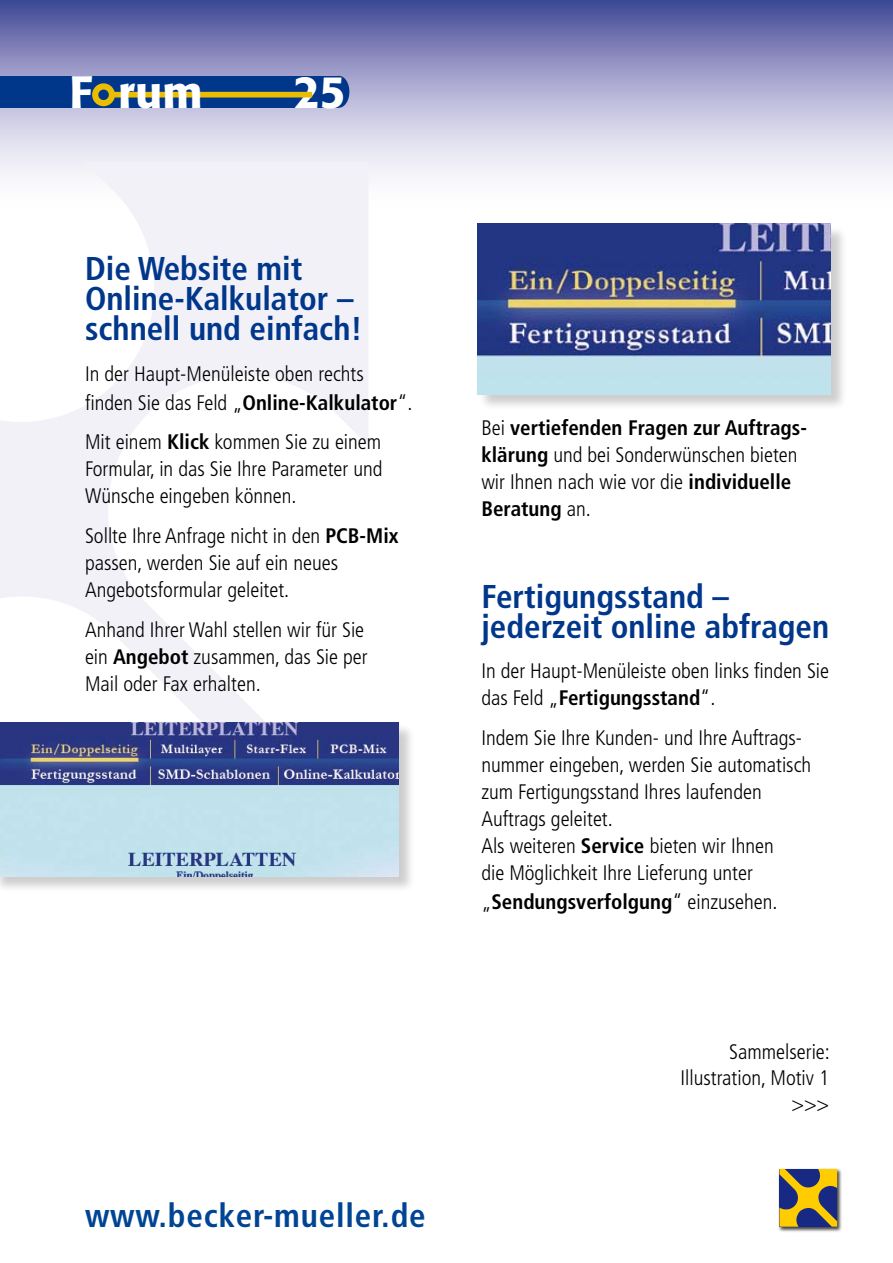
<style>
.page{position:relative;width:893px;height:1263px;background:#fff}
.page>*{position:absolute;margin:0;border:0;box-sizing:border-box;transform-origin:0 0}
.t1{font:500 45px "Formata";color:#fff}
.t2{font:700 condensed 33px/30px "Frutiger";color:#00378b}
.t3{font:700 condensed 33px "Frutiger";letter-spacing:.025em;color:#004494}
.t4{font:300 condensed 21px/27px "Frutiger";color:#000}
.t5{font:700 condensed 21px/27px "Frutiger";color:#000}
.s1{font-weight:700}
.s2{font-weight:300}
</style>
<div class="page">
<svg style="left:0;top:0;width:893px;height:184px;background:#a7a7ce"></svg>
<svg style="left:0;top:162px;width:368px;height:560px"></svg>
<div style="left:0;top:723px;width:416px;height:170px;background:#000;opacity:.2"></div>
<img style="left:0;top:722px;width:398px;height:154px">
<div style="left:478px;top:225px;width:370px;height:186px;background:#000;opacity:.2"></div>
<img style="left:478px;top:224px;width:353px;height:170px">
<div style="left:0;top:76px;width:339px;height:32px;background:#00378b"></div>
<div style="left:329px;top:76px;width:20px;height:32px;background:#00378b;border-radius:50%"></div>
<svg style="left:92px;top:83px;width:220px;height:23px"></svg>
<img style="left:778px;top:1168px;width:64px;height:64px">
<svg style="left:779px;top:1169px;width:58px;height:58px;background:#817346"></svg>
<h1 class="t1" style="left:69px;top:64px;width:135px">F rum</h1>
<h1 class="t1" style="left:294px;top:64px;width:53px">25</h1>
<h2 class="t2" style="left:85px;top:253px;width:279px">Die Website mit<br>Online-Kalkulator – schnell und einfach!</h2>
<p class="t4" style="left:85px;top:360px;width:329px;line-height:28.5px">In der Haupt-Menüleiste oben rechts finden Sie das Feld „<span class="s1">Online-Kalkulator</span>“.</p>
<p class="t4" style="left:85px;top:429px;width:299px;text-align:justify">Mit einem <span class="s1">Klick</span> kommen Sie zu einem Formular, in das Sie Ihre Parameter und Wünsche eingeben können.</p>
<p class="t4" style="left:85px;top:523px;width:315px">Sollte Ihre Anfrage nicht in den <span class="s1">PCB-Mix </span>passen, werden Sie auf ein neues<br>Angebotsformular geleitet.</p>
<p class="t4" style="left:85px;top:616px;width:284px">Anhand Ihrer Wahl stellen wir für Sie ein <span class="s1">Angebot</span> zusammen, das Sie per<br>Mail oder Fax erhalten.</p>
<h2 class="t3" style="left:85px;top:1196px;width:342px">www.becker-mueller.de</h2>
<p class="t5" style="left:481px;top:415px;width:327px"><span class="s2">Bei</span> vertiefenden Fragen zur Auftrags&shy;klärung <span class="s2">und bei Sonderwünschen bieten wir Ihnen nach wie vor die</span> individuelle<br>Beratung <span class="s2">an.</span></p>
<h2 class="t2" style="left:481px;top:582px;width:349px">Fertigungsstand – jederzeit online abfragen</h2>
<p class="t4" style="left:481px;top:658px;width:349px">In der Haupt-Menüleiste oben links finden Sie das Feld „<span class="s1">Fertigungsstand</span>“.</p>
<p class="t4" style="left:481px;top:724px;width:331px">Indem Sie Ihre Kunden- und Ihre Auftrags&shy;nummer eingeben, werden Sie automatisch zum Fertigungsstand Ihres laufenden Auftrags geleitet.<br>Als weiteren <span class="s1">Service</span> bieten wir Ihnen<br>die Möglichkeit Ihre Lieferung unter „<span class="s1">Sendungsverfolgung</span>“ einzusehen.</p>
<p class="t4" style="left:681px;top:1038px;width:151px;line-height:26.2px;text-align:right">Sammelserie:<br>Illustration, Motiv 1 &gt;&gt;&gt;</p>
</div>
